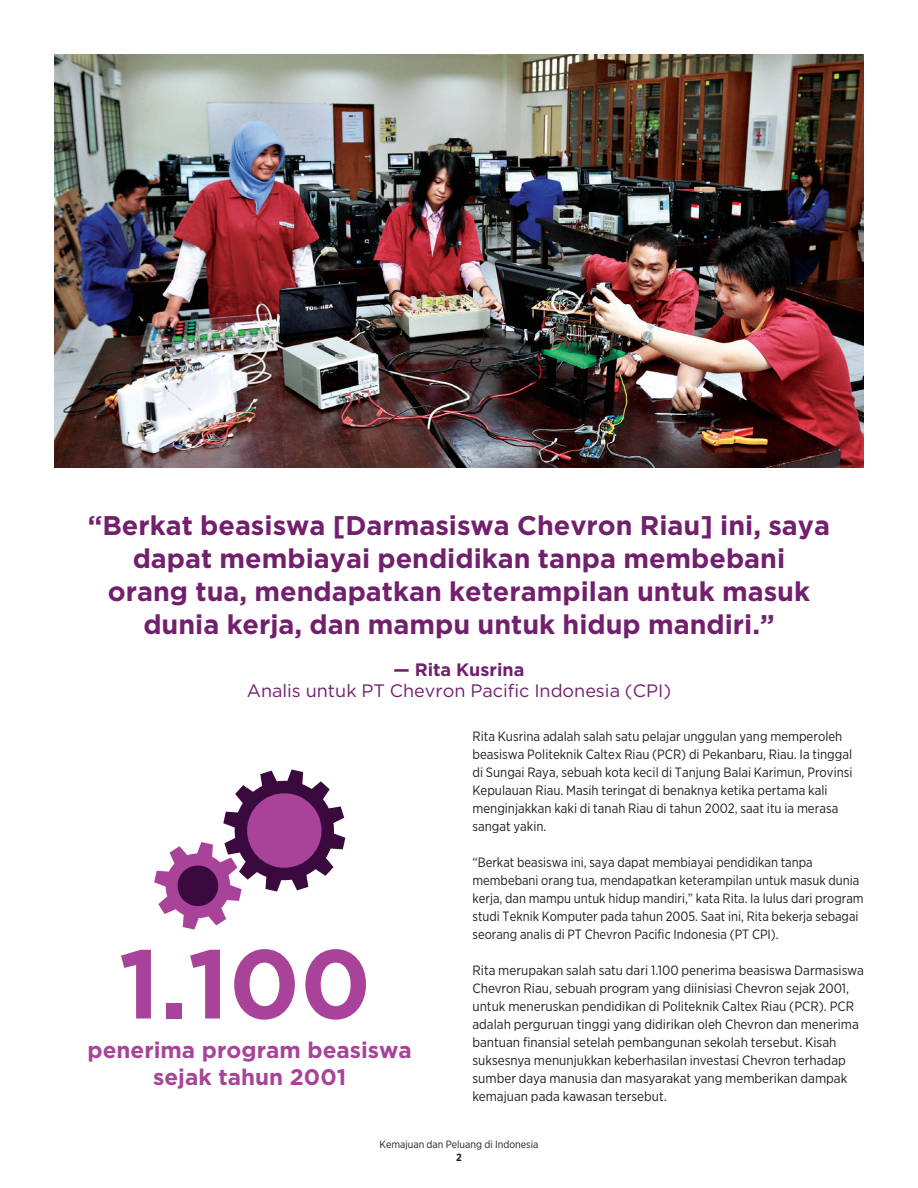
<style>
.page{position:relative;width:918px;height:1188px;background:#fff}
.page>*{position:absolute;margin:0;border:0;box-sizing:border-box;transform-origin:0 0}
.t1{font:700 97.5px "Gotham";color:#a84399}
.Callout_-_18pt_Bold{font:700 27px/33px "Gotham";color:#72206d;text-align:center}
.t2{font:700 22.5px/27px "Gotham";color:#a84399;text-align:center}
.t3{font:18px/21px "Gotham";color:#72206d;text-align:center}
.Body_Text_-_9pt_Narr{font:13.5px/18px "Gotham Narrow";color:#231f20}
.Body_Text_-_9pt_Narr-2{font:13.5px/18px "Gotham Narrow";color:#231f20;scale:.96 1}
.t4{font:10.5px "Gotham Narrow";color:#231f20}
.t5{font:700 10.5px "Gotham Narrow";color:#231f20}
.s1{font-weight:700}
</style>
<div class="page">
<svg style="left:154px;top:770px;width:191px;height:160px"></svg>
<img style="left:54px;top:54px;width:810px;height:414px">
<p class="Callout_-_18pt_Bold" style="left:88px;top:508px;width:744px">“Berkat beasiswa [Darmasiswa Chevron Riau] ini, saya dapat membiayai pendidikan tanpa membebani<br>orang tua, mendapatkan keterampilan untuk masuk dunia kerja, dan mampu untuk hidup mandiri.”</p>
<p class="t3" style="left:247px;top:659px;width:426px"><span class="s1">— Rita Kusrina<br></span>Analis untuk PT Chevron Pacific Indonesia (CPI)</p>
<p class="t1" style="left:119px;top:919px;width:254px">1.100</p>
<p class="t2" style="left:88px;top:1036px;width:326px">penerima program beasiswa sejak tahun 2001</p>
<p class="Body_Text_-_9pt_Narr" style="left:472px;top:727px;width:382px">Rita Kusrina adalah salah satu pelajar unggulan yang memperoleh beasiswa Politeknik Caltex Riau (PCR) di Pekanbaru, Riau. Ia tinggal di Sungai Raya, sebuah kota kecil di Tanjung Balai Karimun, Provinsi Kepulauan Riau. Masih teringat di benaknya ketika pertama kali menginjakkan kaki di tanah Riau di tahun 2002, saat itu ia merasa sangat yakin.</p>
<p class="Body_Text_-_9pt_Narr-2" style="left:472px;top:853px;width:409px">“Berkat beasiswa ini, saya dapat membiayai pendidikan tanpa membebani orang tua, mendapatkan keterampilan untuk masuk dunia kerja, dan mampu untuk hidup mandiri,” kata Rita. Ia lulus dari program studi Teknik Komputer pada tahun 2005. Saat ini, Rita bekerja sebagai seorang analis di PT Chevron Pacific Indonesia (PT CPI).</p>
<p class="Body_Text_-_9pt_Narr" style="left:472px;top:961px;width:393px">Rita merupakan salah satu dari 1.100 penerima beasiswa Darmasiswa Chevron Riau, sebuah program yang diinisiasi Chevron sejak 2001, untuk meneruskan pendidikan di Politeknik Caltex Riau (PCR). PCR adalah perguruan tinggi yang didirikan oleh Chevron dan menerima bantuan finansial setelah pembangunan sekolah tersebut. Kisah suksesnya menunjukkan keberhasilan investasi Chevron terhadap sumber daya manusia dan masyarakat yang memberikan dampak kemajuan pada kawasan tersebut.</p>
<p class="t4" style="left:380px;top:1138px;width:160px">Kemajuan dan Peluang di Indonesia</p>
<p class="t5" style="left:456px;top:1150px;width:7px">2</p>
</div>
